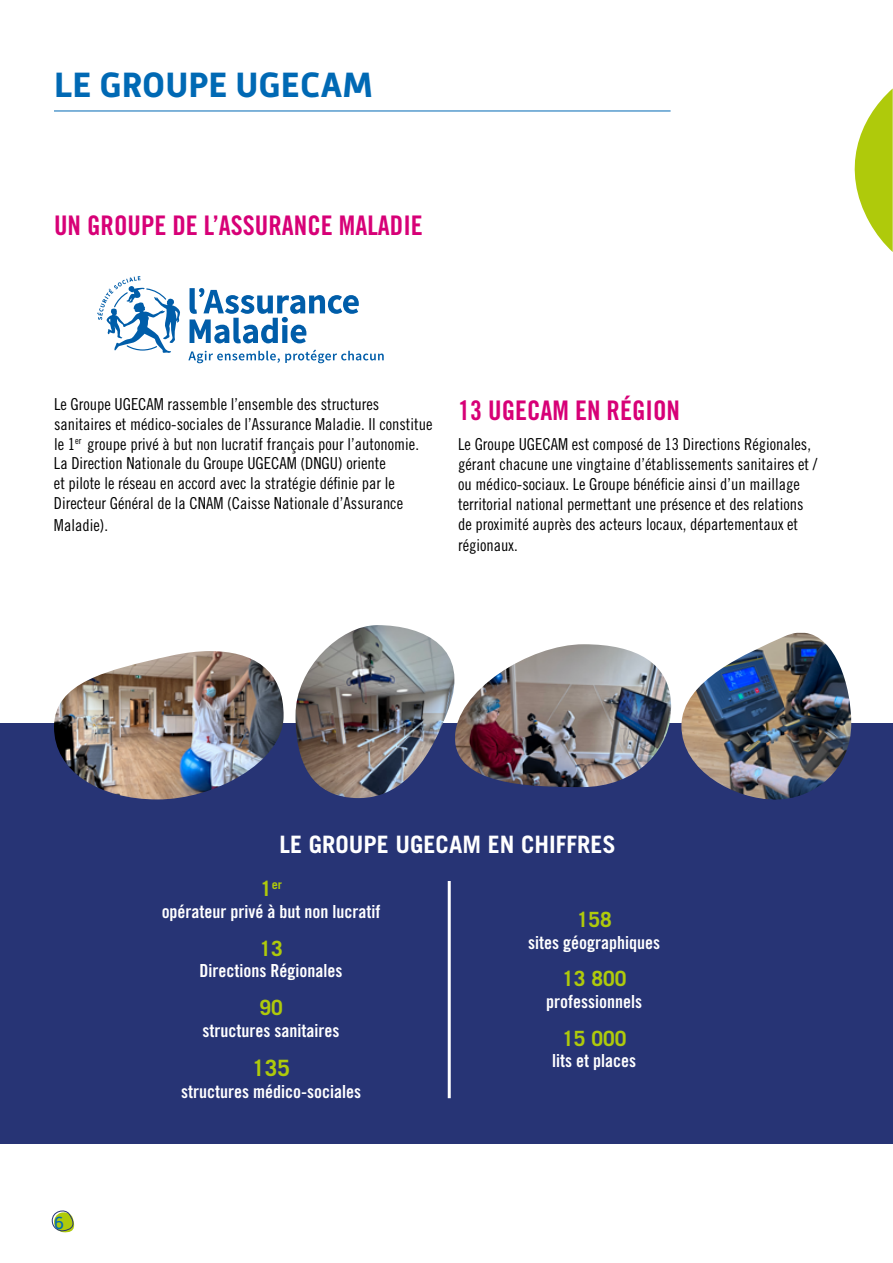
<style>
.page{position:relative;width:893px;height:1263px;background:#fff}
.page>*{position:absolute;margin:0;border:0;box-sizing:border-box;transform-origin:0 0}
.t1{font:700 36px "Mic 32 New";color:#0069b4}
.t2{font:27px "Trade Gothic LT Std Bd Cn 20";color:#d70077}
.t3{font:700 24px "Trade Gothic LT Std";color:#fff}
.t4{font:700 22.5px "Trade Gothic LT Std";color:#afca0b}
.t5{font:700 21px "Trade Gothic LT Std";color:#afca0b}
.t6{font:18px "Trade Gothic LT Std Bd Cn 20";color:#fff}
.t7{font:18px "Mic 32 New";color:#0069b4}
.t8{font:16.5px/19.8px "Trade Gothic LT Std Cn 18";color:#000}
.t9{font:700 12.3px "Trade Gothic LT Std";color:#afca0b}
.s1{font-size:21px}
</style>
<div class="page">
<svg style="left:52px;top:1210px;width:23px;height:23px"></svg>
<hr style="left:54px;top:111px;width:617px;height:1px;background:#0069b4">
<div style="left:0;top:723px;width:893px;height:420px;background:#273475"></div>
<hr style="left:448px;top:881px;width:3px;height:217px;background:#fff">
<svg style="left:190px;top:288px;width:169px;height:55px"></svg>
<svg style="left:188px;top:349px;width:196px;height:14px"></svg>
<svg style="left:97px;top:276px;width:83px;height:77px"></svg>
<img style="left:54px;top:651px;width:230px;height:148px">
<img style="left:296px;top:625px;width:159px;height:173px">
<img style="left:455px;top:644px;width:217px;height:143px">
<img style="left:681px;top:633px;width:170px;height:166px">
<svg style="left:854px;top:88px;width:39px;height:164px"></svg>
<h1 class="t1" style="left:54px;top:64px;width:320px">LE GROUPE UGECAM</h1>
<h2 class="t2" style="left:54px;top:209px;width:370px">UN GROUPE DE L’ASSURANCE MALADIE</h2>
<p class="t8" style="left:54px;top:394px;width:380px">Le Groupe UGECAM rassemble l’ensemble des structures sanitaires et médico-sociales de l’Assurance Maladie. Il constitue le 1<sup>er</sup> groupe privé à but non lucratif français pour l’autonomie.<br>La Direction Nationale du Groupe UGECAM (DNGU) oriente<br>et pilote le réseau en accord avec la stratégie définie par le Directeur Général de la CNAM (Caisse Nationale d’Assurance</p>
<p class="t8" style="left:54px;top:515px;width:56px">Maladie).</p>
<h2 class="t2" style="left:458px;top:394px;width:223px">13 UGECAM EN RÉGION</h2>
<p class="t8" style="left:458px;top:434px;width:361px">Le Groupe UGECAM est composé de 13 Directions Régionales, gérant chacune une vingtaine d’établissements sanitaires et / ou médico-sociaux. Le Groupe bénéficie ainsi d’un maillage territorial national permettant une présence et des relations de proximité auprès des acteurs locaux, départementaux et</p>
<p class="t8" style="left:458px;top:535px;width:61px">régionaux.</p>
<p class="t7" style="left:54px;top:1212px;width:11px">6</p>
<h3 class="t3" style="left:280px;top:830px;width:338px">LE GROUPE UGECAM EN CHIFFRES</h3>
<p class="t9" style="left:260px;top:877px;width:23px"><span class="s1">1</span>er</p>
<p class="t6" style="left:162px;top:901px;width:220px">opérateur privé à but non lucratif</p>
<p class="t5" style="left:259px;top:935px;width:25px">13</p>
<p class="t6" style="left:200px;top:960px;width:144px">Directions Régionales</p>
<p class="t5" style="left:259px;top:995px;width:25px">90</p>
<p class="t6" style="left:203px;top:1019px;width:138px">structures sanitaires</p>
<h3 class="t4" style="left:252px;top:1054px;width:39px">135</h3>
<p class="t6" style="left:181px;top:1081px;width:181px">structures médico-sociales</p>
<p class="t5" style="left:577px;top:906px;width:37px">158</p>
<p class="t6" style="left:528px;top:931px;width:133px">sites géographiques</p>
<p class="t5" style="left:562px;top:966px;width:66px">13 800</p>
<p class="t6" style="left:546px;top:991px;width:97px">professionnels</p>
<p class="t5" style="left:562px;top:1025px;width:66px">15 000</p>
<p class="t6" style="left:552px;top:1050px;width:85px">lits et places</p>
</div>
